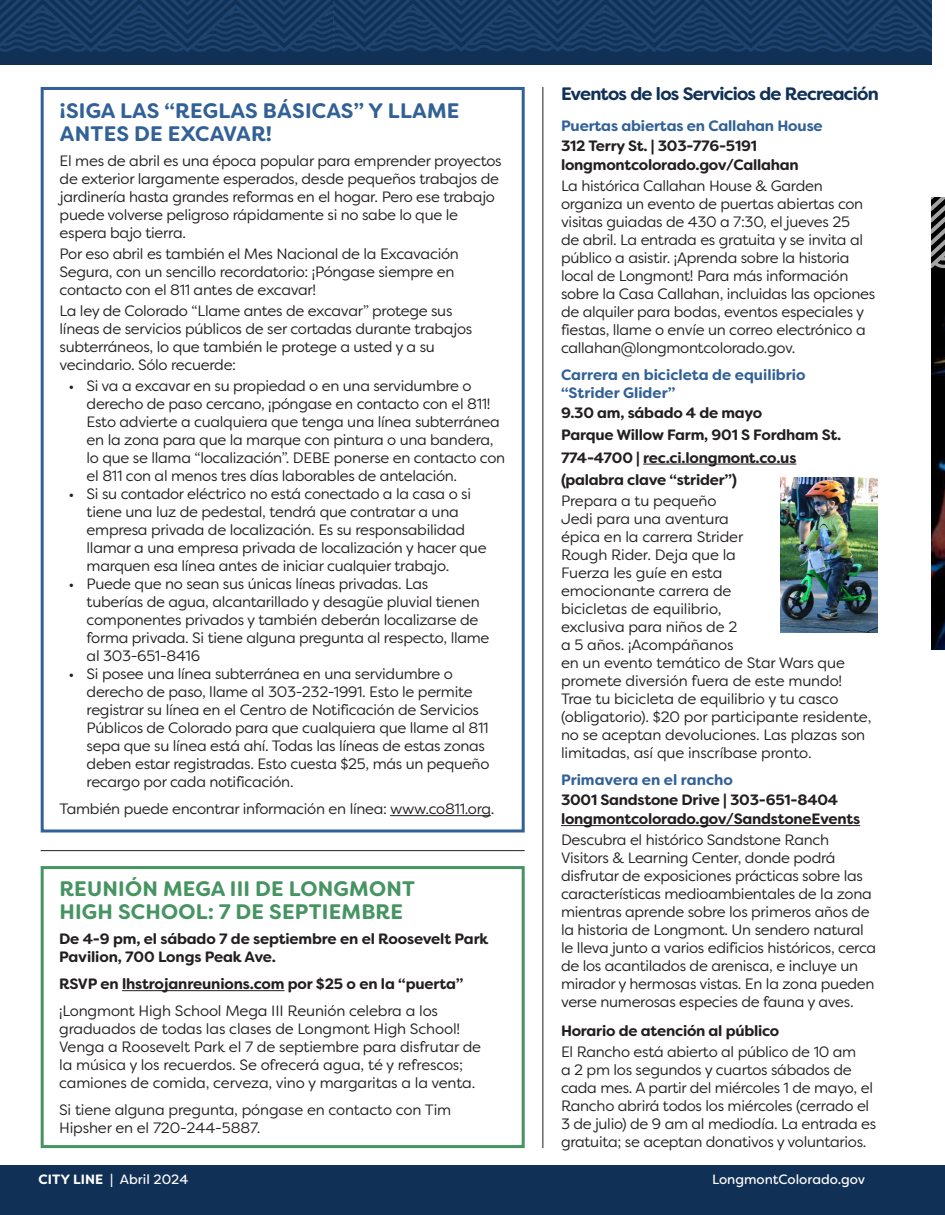
<style>
.page{position:relative;width:945px;height:1215px;background:#fff}
.page>*{position:absolute;margin:0;border:0;box-sizing:border-box;transform-origin:0 0}
.t1{font:700 21px/22.5px "Filson Soft";letter-spacing:.01em;color:#469462}
.t2{font:700 21px/22.5px "Filson Soft";letter-spacing:.01em;color:#316196}
.Subhead_03{font:700 18px "Filson Soft";letter-spacing:-.045em;color:#113056}
.t3{font:15px/18px "Filson Soft";letter-spacing:-.02em;color:#231f20}
.t4{font:700 15px/19.5px "Filson Soft";letter-spacing:-.015em;color:#231f20}
.t5{font:700 15px/18px "Filson Soft";color:#316196}
.t6{font:13.5px "Filson Soft";color:#fff}
.s1{font-weight:700}
</style>
<div class="page">
<div style="left:41px;top:87px;width:484px;height:745px;border:3px solid #316196"></div>
<hr style="left:643px;top:464px;width:153px;height:1px;background:#231f20">
<hr style="left:561px;top:825px;width:299px;height:1px;background:#231f20">
<img style="left:931px;top:268px;width:14px;height:382px">
<svg style="left:931px;top:197px;width:14px;height:71px"></svg>
<div style="left:0;top:1166px;width:945px;height:49px;background:#113056"></div>
<div style="left:0;top:0;width:931px;height:65px;background:#113056"></div>
<svg style="left:0;top:0;width:931px;height:52px"></svg>
<hr style="left:543px;top:87px;width:1px;height:1061px;background:#231f20">
<hr style="left:390px;top:815px;width:101px;height:1px;background:#231f20">
<hr style="left:41px;top:850px;width:484px;height:1px;background:#231f20">
<div style="left:41px;top:866px;width:484px;height:282px;border:3px solid #469462"></div>
<hr style="left:122px;top:990px;width:162px;height:1px;background:#231f20">
<img style="left:780px;top:478px;width:97px;height:154px">
<p class="t2" style="left:60px;top:100px;width:401px">¡SIGA LAS “REGLAS BÁSICAS” Y LLAME<br>ANTES DE EXCAVAR!</p>
<p class="t3" style="left:60px;top:152px;width:444px">El mes de abril es una época popular para emprender proyectos de exterior largamente esperados, desde pequeños trabajos de jardinería hasta grandes reformas en el hogar. Pero ese trabajo puede volverse peligroso rápidamente si no sabe lo que le espera bajo tierra.</p>
<p class="t3" style="left:60px;top:245px;width:401px">Por eso abril es también el Mes Nacional de la Excavación<br>Segura, con un sencillo recordatorio: ¡Póngase siempre en contacto con el 811 antes de excavar!</p>
<p class="t3" style="left:60px;top:302px;width:414px">La ley de Colorado “Llame antes de excavar” protege sus líneas de servicios públicos de ser cortadas durante trabajos subterráneos, lo que también le protege a usted y a su vecindario. Sólo recuerde:</p>
<p class="t3" style="left:87px;top:377px;width:420px;text-indent:-18px">• Si va a excavar en su propiedad o en una servidumbre o derecho de paso cercano, ¡póngase en contacto con el 811!<br>Esto advierte a cualquiera que tenga una línea subterránea en la zona para que la marque con pintura o una bandera, lo que se llama “localización”. DEBE ponerse en contacto con el 811 con al menos tres días laborables de antelación.</p>
<p class="t3" style="left:87px;top:485px;width:401px;text-indent:-18px">• Si su contador eléctrico no está conectado a la casa o si tiene una luz de pedestal, tendrá que contratar a una empresa privada de localización. Es su responsabilidad llamar a una empresa privada de localización y hacer que marquen esa línea antes de iniciar cualquier trabajo.</p>
<p class="t3" style="left:87px;top:575px;width:404px;text-indent:-18px">• Puede que no sean sus únicas líneas privadas. Las<br>tuberías de agua, alcantarillado y desagüe pluvial tienen componentes privados y también deberán localizarse de forma privada. Si tiene alguna pregunta al respecto, llame al 303-651-8416</p>
<p class="t3" style="left:87px;top:665px;width:404px;text-indent:-18px">• Si posee una línea subterránea en una servidumbre o derecho de paso, llame al 303-232-1991. Esto le permite registrar su línea en el Centro de Notificación de Servicios Públicos de Colorado para que cualquiera que llame al 811 sepa que su línea está ahí. Todas las líneas de estas zonas deben estar registradas. Esto cuesta $25, más un pequeño recargo por cada notificación.</p>
<p class="t3" style="left:60px;top:800px;width:436px">También puede encontrar información en línea: www.co811.org.</p>
<p class="t1" style="left:59px;top:878px;width:357px">REUNIÓN MEGA III DE LONGMONT<br>HIGH SCHOOL: 7 DE SEPTIEMBRE</p>
<p class="t4" style="left:59px;top:930px;width:431px;line-height:18px">De 4-9 pm, el sábado 7 de septiembre en el Roosevelt Park<br>Pavilion, 700 Longs Peak Ave.</p>
<p class="t4" style="left:59px;top:974px;width:406px">RSVP en lhstrojanreunions.com por $25 o en la “puerta”</p>
<p class="t3" style="left:59px;top:1002px;width:424px">¡Longmont High School Mega III Reunión celebra a los graduados de todas las clases de Longmont High School!<br>Venga a Roosevelt Park el 7 de septiembre para disfrutar de la música y los recuerdos. Se ofrecerá agua, té y refrescos; camiones de comida, cerveza, vino y margaritas a la venta.</p>
<p class="t3" style="left:59px;top:1101px;width:394px">Si tiene alguna pregunta, póngase en contacto con Tim<br>Hipsher en el 720-244-5887.</p>
<p class="Subhead_03" style="left:561px;top:82px;width:319px">Eventos de los Servicios de Recreación</p>
<p class="t5" style="left:561px;top:117px;width:263px">Puertas abiertas en Callahan House</p>
<p class="t4" style="left:561px;top:136px;width:239px">312 Terry St. | 303-776-5191 longmontcolorado.gov/Callahan</p>
<p class="t3" style="left:561px;top:177px;width:316px">La histórica Callahan House &amp; Garden organiza un evento de puertas abiertas con visitas guiadas de 430 a 7:30, el jueves 25<br>de abril. La entrada es gratuita y se invita al público a asistir. ¡Aprenda sobre la historia local de Longmont! Para más información sobre la Casa Callahan, incluidas las opciones de alquiler para bodas, eventos especiales y fiestas, llame o envíe un correo electrónico a callahan@longmontcolorado.gov.</p>
<p class="t5" style="left:561px;top:366px;width:246px">Carrera en bicicleta de equilibrio “Strider Glider”</p>
<p class="t4" style="left:561px;top:403px;width:203px">9.30 am, sábado 4 de mayo</p>
<p class="t4" style="left:561px;top:425px;width:282px">Parque Willow Farm, 901 S Fordham St.</p>
<p class="t4" style="left:561px;top:448px;width:237px">774-4700 | rec.ci.longmont.co.us</p>
<p class="t4" style="left:561px;top:470px;width:178px">(palabra clave “strider”)</p>
<p class="t3" style="left:561px;top:492px;width:312px">Prepara a tu pequeño<br>Jedi para una aventura<br>épica en la carrera Strider<br>Rough Rider. Deja que la<br>Fuerza les guíe en esta<br>emocionante carrera de<br>bicicletas de equilibrio,<br>exclusiva para niños de 2<br>a 5 años. ¡Acompáñanos<br>en un evento temático de Star Wars que promete diversión fuera de este mundo!<br>Trae tu bicicleta de equilibrio y tu casco (obligatorio). $20 por participante residente, no se aceptan devoluciones. Las plazas son limitadas, así que inscríbase pronto.</p>
<p class="t5" style="left:561px;top:771px;width:173px">Primavera en el rancho</p>
<p class="t4" style="left:561px;top:790px;width:301px">3001 Sandstone Drive | 303-651-8404 longmontcolorado.gov/SandstoneEvents</p>
<p class="t3" style="left:561px;top:831px;width:317px">Descubra el histórico Sandstone Ranch Visitors &amp; Learning Center, donde podrá disfrutar de exposiciones prácticas sobre las características medioambientales de la zona mientras aprende sobre los primeros años de la historia de Longmont. Un sendero natural le lleva junto a varios edificios históricos, cerca de los acantilados de arenisca, e incluye un mirador y hermosas vistas. En la zona pueden verse numerosas especies de fauna y aves.</p>
<p class="t4" style="left:561px;top:1021px;width:220px">Horario de atención al público</p>
<p class="t3" style="left:561px;top:1042px;width:317px">El Rancho está abierto al público de 10 am<br>a 2 pm los segundos y cuartos sábados de cada mes. A partir del miércoles 1 de mayo, el Rancho abrirá todos los miércoles (cerrado el 3 de julio) de 9 am al mediodía. La entrada es gratuita; se aceptan donativos y voluntarios.</p>
<p class="t6" style="left:39px;top:1171px;width:151px"><span class="s1">CITY LINE</span> | Abril 2024</p>
<p class="t6" style="left:712px;top:1171px;width:155px">LongmontColorado.gov</p>
</div>
